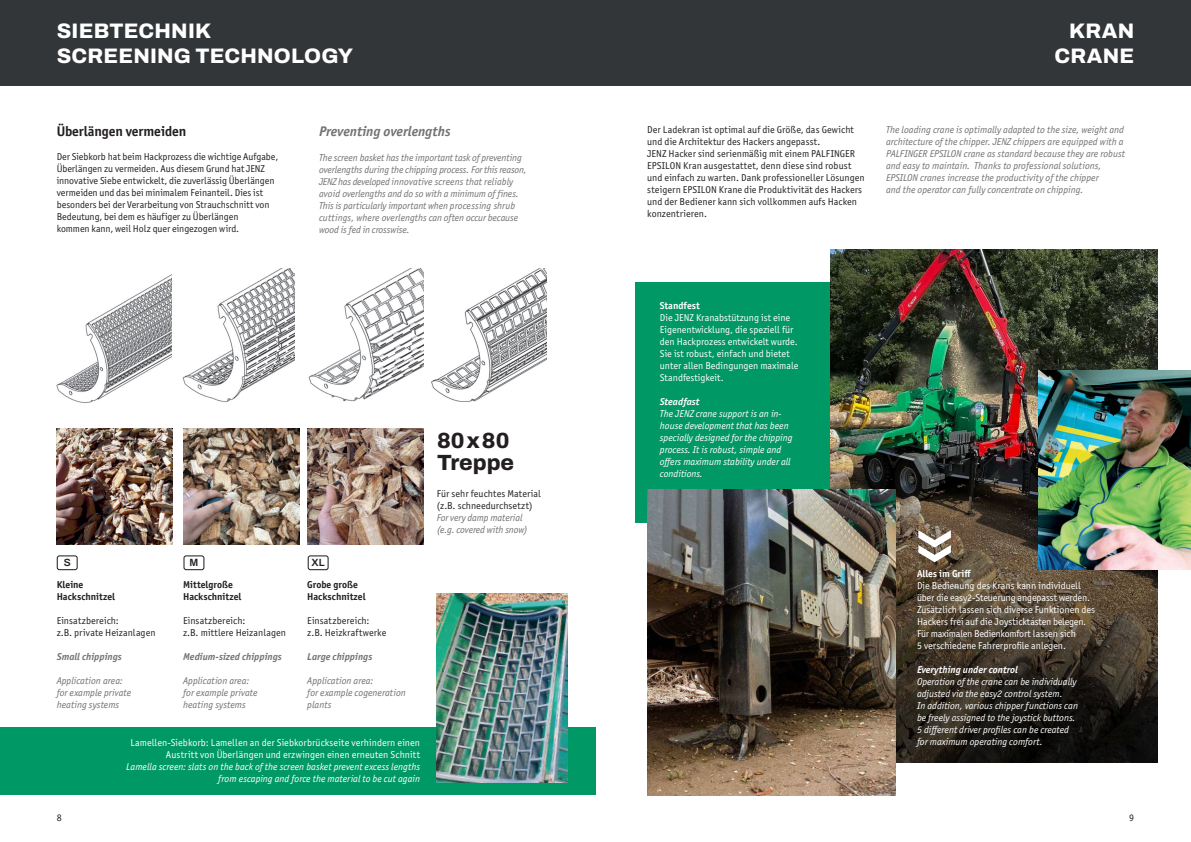
<style>
.page{position:relative;width:1191px;height:842px;background:#fff}
.page>*{position:absolute;margin:0;border:0;box-sizing:border-box;transform-origin:0 0}
.t1{font:800 22px/22px "Archivo";color:#231f20}
.t2{font:800 21px/25px "Archivo";letter-spacing:.01em;color:#fff}
.t3{font:italic 700 14px "Officina Sans ITC Pro";letter-spacing:-.005em;color:#717275}
.t4{font:700 14px "Officina Sans ITC Pro";letter-spacing:-.01em;color:#231f20}
.t5{font:600 10.5px "Archivo";color:#231f20}
.t6{font:10px/12px "Officina Sans ITC Pro";letter-spacing:.005em;color:#231f20}
.t7{font:italic 10px/12px "Officina Sans ITC Pro";color:#717275}
.t8{font:10px/12px "Officina Sans ITC Pro";color:#fff}
.t9{font:italic 10px/12px "Officina Sans ITC Pro";color:#fff}
.t10{font:700 10px/12px "Officina Sans ITC Pro";color:#231f20}
.t11{font:italic 700 10px "Officina Sans ITC Pro";color:#717275}
.t12{font:italic 700 10px "Officina Sans ITC Pro";color:#fff}
.t13{font:700 10px "Officina Sans ITC Pro";color:#fff}
</style>
<div class="page">
<div style="left:0;top:0;width:1191px;height:85px;background:#333638"></div>
<div style="left:0;top:727px;width:595px;height:68px;background:#009864"></div>
<img style="left:437px;top:594px;width:130px;height:188px">
<img style="left:57px;top:428px;width:116px;height:117px">
<img style="left:308px;top:428px;width:116px;height:117px">
<img style="left:183px;top:428px;width:116px;height:117px">
<img style="left:431px;top:268px;width:115px;height:134px">
<img style="left:183px;top:268px;width:112px;height:134px">
<img style="left:57px;top:274px;width:115px;height:129px">
<img style="left:308px;top:268px;width:115px;height:134px">
<div style="left:183px;top:555px;width:21px;height:15px;border:1px solid #231f20;border-radius:2px"></div>
<div style="left:57px;top:555px;width:21px;height:15px;border:1px solid #231f20;border-radius:2px"></div>
<div style="left:308px;top:555px;width:21px;height:15px;border:1px solid #231f20;border-radius:2px"></div>
<div style="left:635px;top:282px;width:200px;height:240px;background:#009864"></div>
<img style="left:830px;top:249px;width:327px;height:172px">
<img style="left:830px;top:421px;width:327px;height:342px">
<img style="left:647px;top:490px;width:248px;height:305px">
<img style="left:1038px;top:371px;width:153px;height:198px">
<svg style="left:918px;top:530px;width:33px;height:32px"></svg>
<h2 class="t2" style="left:57px;top:18px;width:298px">SIEBTECHNIK<br>SCREENING TECHNOLOGY</h2>
<h3 class="t4" style="left:57px;top:123px;width:131px">Überlängen vermeiden</h3>
<p class="t6" style="left:57px;top:151px;width:223px">Der Siebkorb hat beim Hackprozess die wichtige Aufgabe, Überlängen zu vermeiden. Aus diesem Grund hat JENZ innovative Siebe entwickelt, die zuverlässig Überlängen vermeiden und das bei minimalem Feinanteil. Dies ist besonders bei der Verarbeitung von Strauchschnitt von Bedeutung, bei dem es häufiger zu Überlängen<br>kommen kann, weil Holz quer eingezogen wird.</p>
<h3 class="t3" style="left:319px;top:123px;width:133px">Preventing overlengths</h3>
<p class="t7" style="left:319px;top:152px;width:209px">The screen basket has the important task of preventing overlengths during the chipping process. For this reason, JENZ has developed innovative screens that reliably avoid overlengths and do so with a minimum of fines.<br>This is particularly important when processing shrub cuttings, where overlengths can often occur because wood is fed in crosswise.</p>
<h1 class="t1" style="left:437px;top:429px;width:79px">80 x 80<br>Treppe</h1>
<p class="t6" style="left:437px;top:487px;width:106px">Für sehr feuchtes Material (z.B. schneedurchsetzt)</p>
<p class="t7" style="left:437px;top:511px;width:93px">For very damp material (e.g. covered with snow)</p>
<p class="t5" style="left:64px;top:555px;width:8px">S</p>
<p class="t5" style="left:189px;top:555px;width:10px">M</p>
<p class="t5" style="left:311px;top:555px;width:15px">XL</p>
<p class="t10" style="left:57px;top:579px;width:60px">Kleine<br>Hackschnitzel</p>
<p class="t6" style="left:57px;top:615px;width:100px">Einsatzbereich:<br>z.B. private Heizanlagen</p>
<p class="t11" style="left:57px;top:651px;width:67px">Small chippings</p>
<p class="t7" style="left:57px;top:675px;width:76px">Application area: for example private heating systems</p>
<p class="t10" style="left:183px;top:579px;width:60px">Mittelgroße<br>Hackschnitzel</p>
<p class="t6" style="left:183px;top:615px;width:104px">Einsatzbereich:<br>z.B. mittlere Heizanlagen</p>
<p class="t11" style="left:183px;top:651px;width:100px">Medium-sized chippings</p>
<p class="t7" style="left:183px;top:675px;width:76px">Application area: for example private heating systems</p>
<p class="t10" style="left:307px;top:579px;width:60px">Grobe große<br>Hackschnitzel</p>
<p class="t6" style="left:307px;top:615px;width:80px">Einsatzbereich: z.B. Heizkraftwerke</p>
<p class="t11" style="left:307px;top:651px;width:66px">Large chippings</p>
<p class="t7" style="left:307px;top:675px;width:100px">Application area:<br>for example cogeneration plants</p>
<p class="t8" style="left:130px;top:737px;width:291px;text-align:right">Lamellen-Siebkorb: Lamellen an der Siebkorbrückseite verhindern einen<br>Austritt von Überlängen und erzwingen einen erneuten Schnitt</p>
<p class="t9" style="left:126px;top:761px;width:295px;text-align:right">Lamella screen: slats on the back of the screen basket prevent excess lengths from escaping and force the material to be cut again</p>
<h2 class="t2" style="left:1054px;top:18px;width:81px;text-align:right">KRAN<br>CRANE</h2>
<p class="t6" style="left:647px;top:124px;width:219px">Der Ladekran ist optimal auf die Größe, das Gewicht und die Architektur des Hackers angepasst.<br>JENZ Hacker sind serienmäßig mit einem PALFINGER EPSILON Kran ausgestattet, denn diese sind robust und einfach zu warten. Dank professioneller Lösungen steigern EPSILON Krane die Produktivität des Hackers und der Bediener kann sich vollkommen aufs Hacken konzentrieren.</p>
<p class="t7" style="left:886px;top:124px;width:240px">The loading crane is optimally adapted to the size, weight and architecture of the chipper. JENZ chippers are equipped with a PALFINGER EPSILON crane as standard because they are robust and easy to maintain. Thanks to professional solutions, EPSILON cranes increase the productivity of the chipper<br>and the operator can fully concentrate on chipping.</p>
<p class="t13" style="left:660px;top:299px;width:41px">Standfest</p>
<p class="t8" style="left:660px;top:311px;width:140px">Die JENZ Kranabstützung ist eine<br>Eigenentwicklung, die speziell für den Hackprozess entwickelt wurde.<br>Sie ist robust, einfach und bietet unter allen Bedingungen maximale<br>Standfestigkeit.</p>
<p class="t12" style="left:660px;top:395px;width:41px">Steadfast</p>
<p class="t9" style="left:660px;top:408px;width:134px">The JENZ crane support is an in&shy;house development that has been specially designed for the chipping process. It is robust, simple and offers maximum stability under all conditions.</p>
<p class="t13" style="left:917px;top:567px;width:55px">Alles im Griff</p>
<p class="t8" style="left:917px;top:579px;width:180px">Die Bedienung des Krans kann individuell über die easy2-Steuerung angepasst werden.<br>Zusätzlich lassen sich diverse Funktionen des Hackers frei auf die Joysticktasten belegen.<br>Für maximalen Bedienkomfort lassen sich<br>5 verschiedene Fahrerprofile anlegen.</p>
<p class="t12" style="left:917px;top:663px;width:102px">Everything under control</p>
<p class="t9" style="left:917px;top:675px;width:162px">Operation of the crane can be individually adjusted via the easy2 control system.<br>In addition, various chipper functions can be freely assigned to the joystick buttons.<br>5 different driver profiles can be created for maximum operating comfort.</p>
<p class="t6" style="left:57px;top:811px;width:6px">8</p>
<p class="t6" style="left:1129px;top:811px;width:6px">9</p>
</div>
